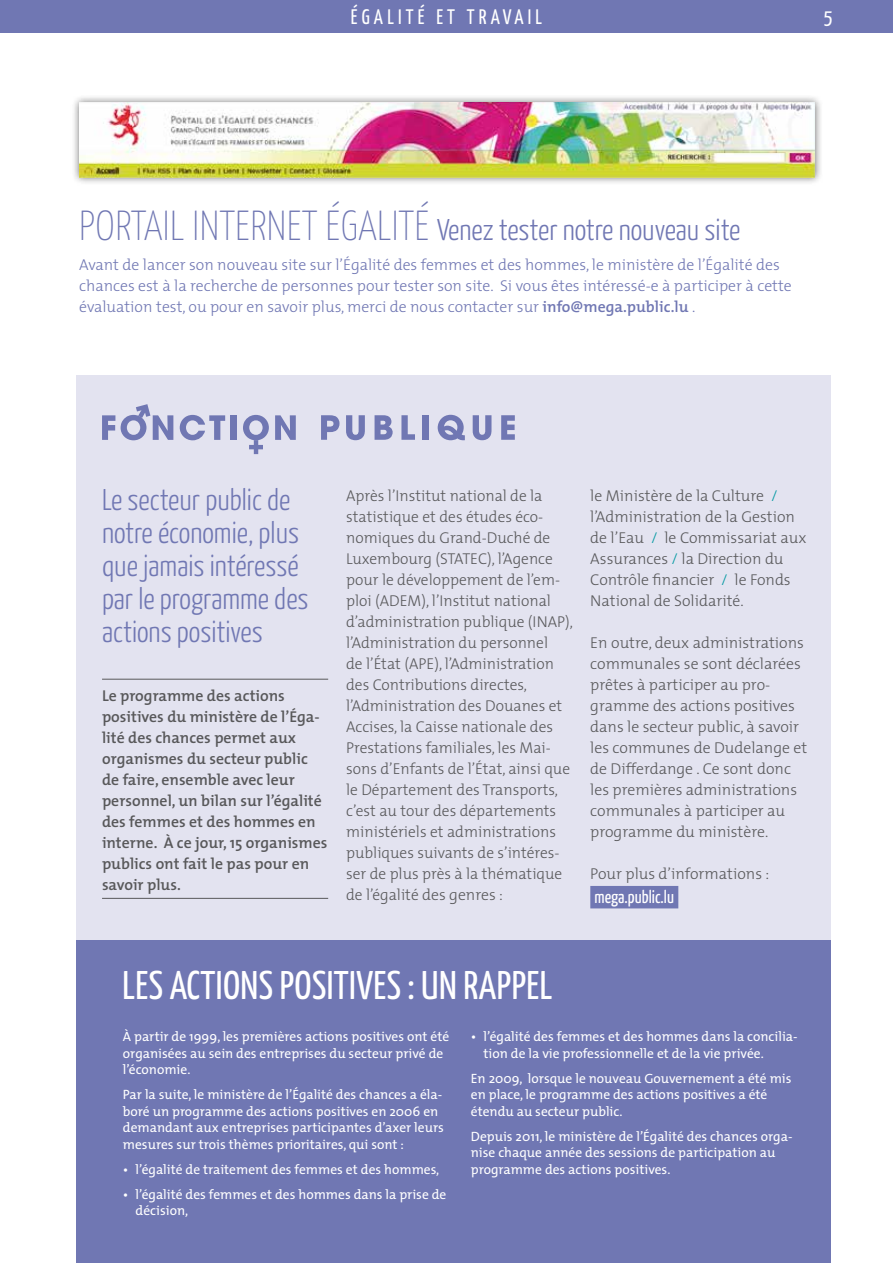
<style>
.page{position:relative;width:893px;height:1263px;background:#fff}
.page>*{position:absolute;margin:0;border:0;box-sizing:border-box;transform-origin:0 0}
.t1{font:40.05px "Yanone Kaffeesatz";letter-spacing:.01em;color:#fff}
.t2{font:300 30px/33px "Yanone Kaffeesatz";color:#7077b3}
.t3{font:21px "Yanone Kaffeesatz";letter-spacing:.2em;color:#fff}
.t4{font:18px "Yanone Kaffeesatz";color:#fff}
.t5{font:300 15.75px/21px "The Mix";color:#58585a}
.t6{font:300 15.75px/21px "The Mix";color:#7077b3}
.t7{font:600 15.75px/21px "The Mix";color:#58585a}
.t8{font:13.5px/16.5px "The Mix";color:#fff}
.s1{font-weight:100;font-size:42px}
.s2{font-weight:600}
.s3{color:#0098a1}
</style>
<div class="page">
<div style="left:0;top:0;width:893px;height:33px;background:#7077b3"></div>
<div style="left:71px;top:95px;width:752px;height:90px;background:#000;opacity:.56"></div>
<img style="left:79px;top:103px;width:736px;height:74px">
<div style="left:77px;top:375px;width:754px;height:596px;background:#e3e3f0"></div>
<hr style="left:102px;top:679px;width:226px;height:1px;background:#58585a">
<hr style="left:102px;top:898px;width:226px;height:1px;background:#58585a">
<div style="left:590px;top:886px;width:88px;height:22px;background:#7077b3"></div>
<div style="left:77px;top:941px;width:754px;height:322px;background:#7077b3"></div>
<svg style="left:102px;top:415px;width:13px;height:25px"></svg>
<svg style="left:180px;top:415px;width:45px;height:25px"></svg>
<div style="left:231px;top:415px;width:6px;height:25px;background:#7077b3"></div>
<svg style="left:275px;top:415px;width:21px;height:25px"></svg>
<svg style="left:321px;top:415px;width:18px;height:25px"></svg>
<svg style="left:346px;top:415px;width:19px;height:25px"></svg>
<svg style="left:375px;top:415px;width:18px;height:25px"></svg>
<svg style="left:401px;top:415px;width:14px;height:25px"></svg>
<div style="left:423px;top:415px;width:6px;height:25px;background:#7077b3"></div>
<svg style="left:438px;top:415px;width:27px;height:25px"></svg>
<svg style="left:473px;top:415px;width:18px;height:25px"></svg>
<svg style="left:501px;top:415px;width:14px;height:25px"></svg>
<svg style="left:243px;top:415px;width:26px;height:39px"></svg>
<svg style="left:121px;top:404px;width:52px;height:36px"></svg>
<h3 class="t3" style="left:351px;top:4px;width:193px">ÉGALITÉ ET TRAVAIL</h3>
<h3 class="t3" style="left:824px;top:4px;width:10px">5</h3>
<h2 class="t2" style="left:79px;top:212px;width:663px"><span class="s1">PORTAIL INTERNET ÉGALITÉ</span> Venez tester notre nouveau site</h2>
<p class="t6" style="left:79px;top:254px;width:714px">Avant de lancer son nouveau site sur l’Égalité des femmes et des hommes, le ministère de l’Égalité des chances est à la recherche de personnes pour tester son site. Si vous êtes intéressé-e à participer à cette évaluation test, ou pour en savoir plus, merci de nous contacter sur <span class="s2">info@mega.public.lu</span> .</p>
<h2 class="t2" style="left:102px;top:482px;width:208px">Le secteur public de notre économie, plus que jamais intéressé par le programme des actions positives</h2>
<p class="t7" style="left:102px;top:684px;width:227px">Le programme des actions positives du ministère de l’Éga&shy;lité des chances permet aux organismes du secteur public de faire, ensemble avec leur personnel, un bilan sur l’égalité des femmes et des hommes en interne. À ce jour, 15 organismes publics ont fait le pas pour en savoir plus.</p>
<p class="t5" style="left:346px;top:485px;width:228px">Après l’Institut national de la statistique et des études éco&shy;nomiques du Grand-Duché de<br>Luxembourg (STATEC), l’Agence pour le développement de l’em&shy;ploi (ADEM), l’Institut national d’administration publique (INAP), l’Administration du personnel<br>de l’État (APE), l’Administration des Contributions directes, l’Administration des Douanes et<br>Accises, la Caisse nationale des<br>Prestations familiales, les Mai&shy;sons d’Enfants de l’État, ainsi que le Département des Transports, c’est au tour des départements ministériels et administrations publiques suivants de s’intéres&shy;ser de plus près à la thématique de l’égalité des genres :</p>
<p class="t5" style="left:590px;top:485px;width:218px">le Ministère de la Culture <span class="s3">/ </span>l’Administration de la Gestion de l’Eau <span class="s3">/</span> le Commissariat aux<br>Assurances <span class="s3">/</span> la Direction du<br>Contrôle financier <span class="s3">/</span> le Fonds<br>National de Solidarité.</p>
<p class="t5" style="left:590px;top:632px;width:218px">En outre, deux administrations communales se sont déclarées prêtes à participer au pro&shy;gramme des actions positives dans le secteur public, à savoir les communes de Dudelange et de Differdange . Ce sont donc les premières administrations communales à participer au programme du ministère.</p>
<p class="t5" style="left:590px;top:863px;width:181px">Pour plus d’informations :</p>
<p class="t4" style="left:595px;top:886px;width:81px">mega.public.lu</p>
<h1 class="t1" style="left:122px;top:960px;width:431px">LES ACTIONS POSITIVES : UN RAPPEL</h1>
<p class="t8" style="left:123px;top:1028px;width:328px">À partir de 1999, les premières actions positives ont été organisées au sein des entreprises du secteur privé de l’économie.</p>
<p class="t8" style="left:123px;top:1086px;width:323px">Par la suite, le ministère de l’Égalité des chances a éla&shy;boré un programme des actions positives en 2006 en demandant aux entreprises participantes d’axer leurs mesures sur trois thèmes prioritaires, qui sont :</p>
<p class="t8" style="left:123px;top:1160px;width:318px">• l’égalité de traitement des femmes et des hommes,</p>
<p class="t8" style="left:136px;top:1185px;width:312px;text-indent:-13px">• l’égalité des femmes et des hommes dans la prise de décision,</p>
<p class="t8" style="left:484px;top:1028px;width:315px;text-indent:-13px">• l’égalité des femmes et des hommes dans la concilia&shy;tion de la vie professionnelle et de la vie privée.</p>
<p class="t8" style="left:471px;top:1069px;width:322px">En 2009, lorsque le nouveau Gouvernement a été mis en place, le programme des actions positives a été étendu au secteur public.</p>
<p class="t8" style="left:471px;top:1127px;width:323px">Depuis 2011, le ministère de l’Égalité des chances orga&shy;nise chaque année des sessions de participation au programme des actions positives.</p>
</div>
